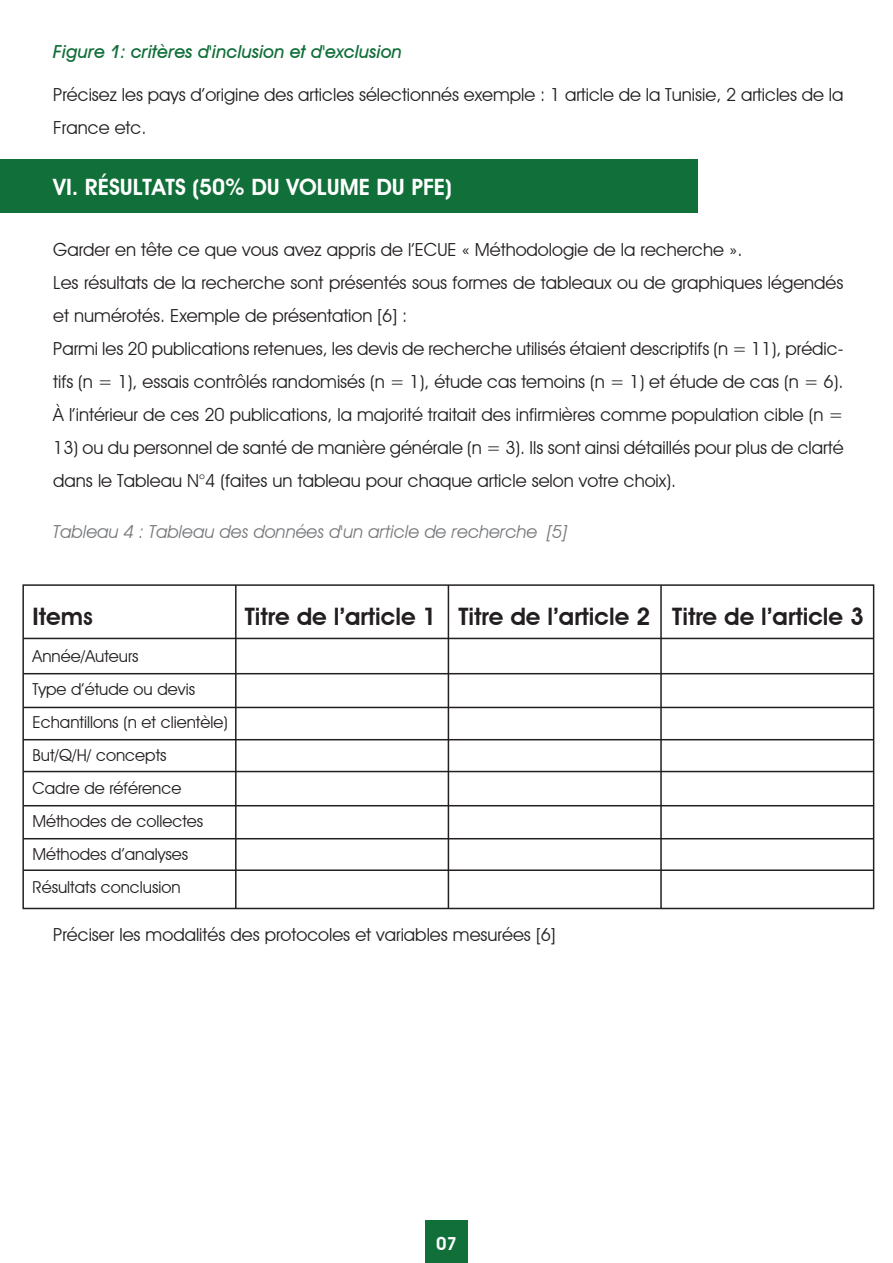
<style>
.page{position:relative;width:893px;height:1263px;background:#fff}
.page>*{position:absolute;margin:0;border:0;box-sizing:border-box;transform-origin:0 0}
.t1{font:600 24px "Avant Garde IT Cby BT";color:#231f20}
.t2{font:600 22.5px "Avant Garde IT Cby BT";color:#fff}
.t3{font:18px/33px "Avant Garde IT Cby BT";color:#231f20}
.t4{font:italic 18px "Avant Garde IT Cby BT";color:#76787b}
.t5{font:italic 500 18px "Avant Garde IT Cby BT";color:#116f39}
.t6{font:600 18px "Avant Garde IT Cby BT";color:#fff}
.t7{font:16.5px/33px "Avant Garde IT Cby BT";color:#231f20}
</style>
<div class="page">
<div style="left:425px;top:1220px;width:43px;height:43px;background:#116f39"></div>
<div style="left:0;top:160px;width:698px;height:53px;background:#116f39"></div>
<div style="left:22px;top:584px;width:852px;height:325px;border:2px solid #231f20"></div>
<hr style="left:235px;top:585px;width:2px;height:323px;background:#231f20">
<hr style="left:448px;top:585px;width:1px;height:323px;background:#231f20">
<hr style="left:660px;top:585px;width:2px;height:323px;background:#231f20">
<hr style="left:23px;top:673px;width:851px;height:1px;background:#231f20">
<hr style="left:23px;top:638px;width:851px;height:1px;background:#231f20">
<hr style="left:23px;top:707px;width:851px;height:1px;background:#231f20">
<hr style="left:23px;top:739px;width:851px;height:1px;background:#231f20">
<hr style="left:23px;top:771px;width:851px;height:1px;background:#231f20">
<hr style="left:23px;top:805px;width:851px;height:1px;background:#231f20">
<hr style="left:23px;top:838px;width:851px;height:1px;background:#231f20">
<hr style="left:23px;top:869px;width:851px;height:2px;background:#231f20">
<p class="t5" style="left:53px;top:41px;width:350px">Figure 1: critères d'inclusion et d'exclusion</p>
<p class="t3" style="left:53px;top:78px;width:792px">Précisez les pays d’origine des articles sélectionnés exemple : 1 article de la Tunisie, 2 articles de la<br>France etc.</p>
<p class="t2" style="left:53px;top:174px;width:400px">VI. RÉSULTATS (50% DU VOLUME DU PFE)</p>
<p class="t3" style="left:53px;top:233px;width:792px">Garder en tête ce que vous avez appris de l’ECUE « Méthodologie de la recherche ».<br>Les résultats de la recherche sont présentés sous formes de tableaux ou de graphiques légendés et numérotés. Exemple de présentation [6] :<br>Parmi les 20 publications retenues, les devis de recherche utilisés étaient descriptifs (n = 11), prédic&shy;tifs (n = 1), essais contrôlés randomisés (n = 1), étude cas temoins (n = 1) et étude de cas (n = 6).<br>À l’intérieur de ces 20 publications, la majorité traitait des infirmières comme population cible (n =</p>
<p class="t3" style="left:53px;top:431px;width:792px">13) ou du personnel de santé de manière générale (n = 3). Ils sont ainsi détaillés pour plus de clarté dans le Tableau N°4 (faites un tableau pour chaque article selon votre choix).</p>
<p class="t4" style="left:53px;top:520px;width:515px">Tableau 4 : Tableau des données d'un article de recherche [5]</p>
<h1 class="t1" style="left:32px;top:602px;width:62px">Items</h1>
<h1 class="t1" style="left:245px;top:602px;width:621px">Titre de l’article 1 Titre de l’article 2 Titre de l’article 3</h1>
<p class="t7" style="left:32px;top:639px;width:197px">Année/Auteurs<br>Type d’étude ou devis<br>Echantillons (n et clientèle)<br>But/Q/H/ concepts<br>Cadre de référence<br>Méthodes de collectes<br>Méthodes d’analyses<br>Résultats conclusion</p>
<p class="t3" style="left:53px;top:918px;width:504px">Préciser les modalités des protocoles et variables mesurées [6]</p>
<p class="t6" style="left:436px;top:1232px;width:22px">07</p>
</div>
